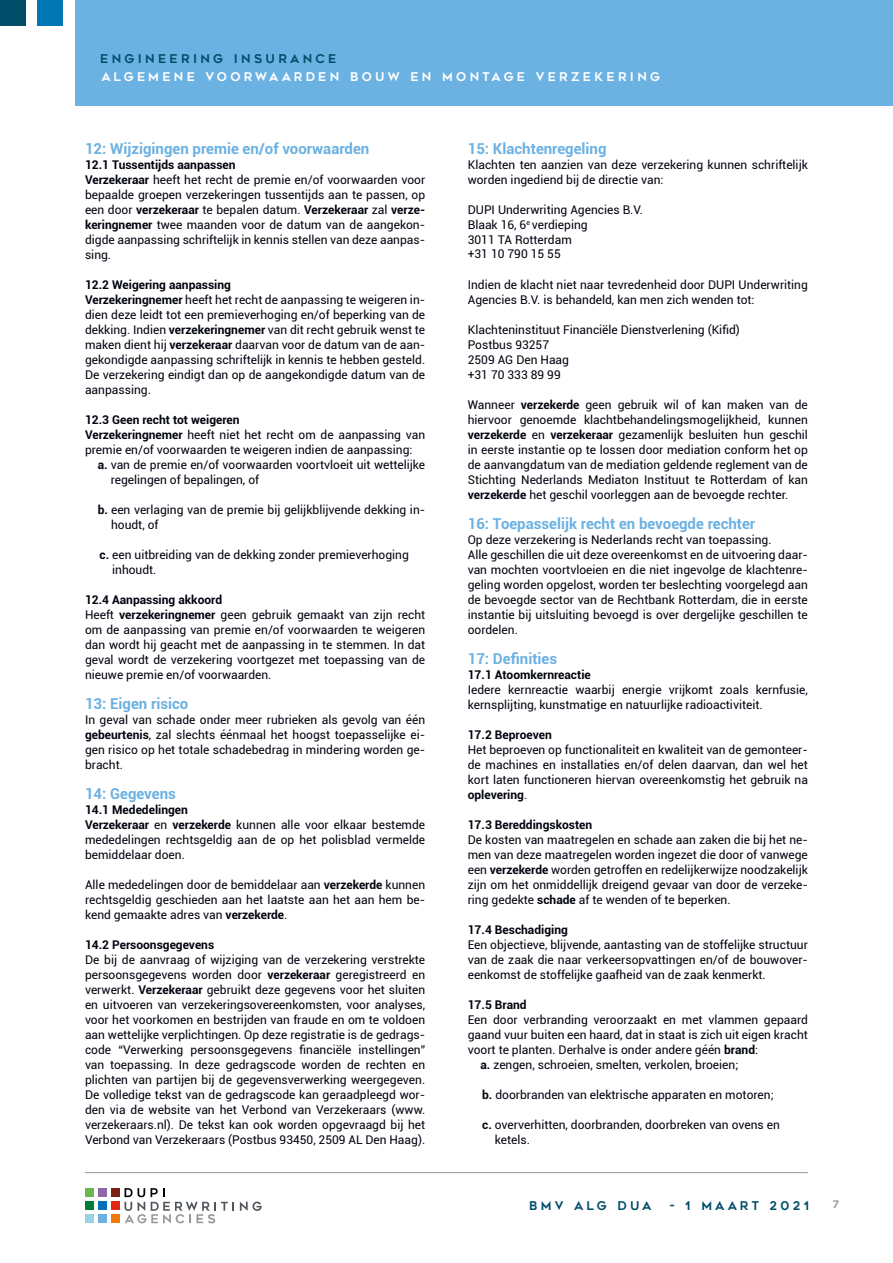
<style>
.page{position:relative;width:893px;height:1263px;background:#fff}
.page>*{position:absolute;margin:0;border:0;box-sizing:border-box;transform-origin:0 0}
.t1{font:700 15px "Roboto";color:#6bb1e2}
._1__a__tekst{font:12px/15px "Roboto";color:#00030f;text-align:justify}
.t2{font:700 12px "Roboto";color:#00030f}
.t3{font:12px "Geometos";letter-spacing:.275em;color:#fff}
.t4{font:12px "Geometos";letter-spacing:.275em;color:#004d6a}
.t5{font:10.35px "Geometos";color:#94969a}
.s1{font-weight:700}
</style>
<div class="page">
<div style="left:0;top:0;width:25px;height:25px;background:#004d6a"></div>
<div style="left:38px;top:0;width:25px;height:25px;background:#0077b3"></div>
<div style="left:75px;top:0;width:818px;height:106px;background:#6bb1e2"></div>
<hr style="left:85px;top:1172px;width:723px;height:1px;background:#94969a">
<div style="left:85px;top:1201px;width:9px;height:9px;background:#027d36"></div>
<div style="left:98px;top:1201px;width:9px;height:9px;background:#0371b9"></div>
<div style="left:111px;top:1201px;width:9px;height:9px;background:#e42617"></div>
<div style="left:85px;top:1188px;width:9px;height:9px;background:#6ab652"></div>
<div style="left:98px;top:1188px;width:9px;height:9px;background:#9067aa"></div>
<div style="left:111px;top:1188px;width:9px;height:9px;background:#7a1f15"></div>
<div style="left:85px;top:1214px;width:9px;height:9px;background:#99d4e4"></div>
<div style="left:98px;top:1214px;width:9px;height:9px;background:#6cb0e2"></div>
<div style="left:111px;top:1214px;width:9px;height:9px;background:#ef7b0a"></div>
<svg style="left:240px;top:1201px;width:22px;height:10px"></svg>
<svg style="left:125px;top:1188px;width:109px;height:35px"></svg>
<p class="t4" style="left:100px;top:52px;width:238px">ENGINEERING INSURANCE</p>
<p class="t3" style="left:101px;top:70px;width:560px">ALGEMENE VOORWAARDEN BOUW EN MONTAGE VERZEKERING</p>
<p class="t1" style="left:85px;top:138px;width:286px">12: Wijzigingen premie en/of voorwaarden</p>
<p class="t2" style="left:85px;top:156px;width:152px">12.1 Tussentijds aanpassen</p>
<p class="_1__a__tekst" style="left:85px;top:172px;width:342px"><span class="s1">Verzekeraar</span> heeft het recht de premie en/of voorwaarden voor bepaalde groepen verzekeringen tussentijds aan te passen, op een door <span class="s1">verzekeraar</span> te bepalen datum. <span class="s1">Verzekeraar</span> zal <span class="s1">verze&shy;keringnemer</span> twee maanden voor de datum van de aangekon&shy;digde aanpassing schriftelijk in kennis stellen van deze aanpas&shy;sing.</p>
<p class="t2" style="left:85px;top:276px;width:147px">12.2 Weigering aanpassing</p>
<p class="_1__a__tekst" style="left:85px;top:292px;width:342px"><span class="s1">Verzekeringnemer</span> heeft het recht de aanpassing te weigeren in&shy;dien deze leidt tot een premieverhoging en/of beperking van de dekking. Indien <span class="s1">verzekeringnemer</span> van dit recht gebruik wenst te maken dient hij <span class="s1">verzekeraar</span> daarvan voor de datum van de aan&shy;gekondigde aanpassing schriftelijk in kennis te hebben gesteld.<br>De verzekering eindigt dan op de aangekondigde datum van de aanpassing.</p>
<p class="t2" style="left:85px;top:411px;width:156px">12.3 Geen recht tot weigeren</p>
<p class="_1__a__tekst" style="left:85px;top:427px;width:342px"><span class="s1">Verzekeringnemer</span> heeft niet het recht om de aanpassing van premie en/of voorwaarden te weigeren indien de aanpassing:</p>
<p class="_1__a__tekst" style="left:111px;top:457px;width:316px;text-indent:-13px"><span class="s1">a.</span> van de premie en/of voorwaarden voortvloeit uit wettelijke regelingen of bepalingen, of</p>
<p class="_1__a__tekst" style="left:111px;top:502px;width:316px;text-indent:-13px"><span class="s1">b.</span> een verlaging van de premie bij gelijkblijvende dekking in&shy;houdt, of</p>
<p class="_1__a__tekst" style="left:112px;top:547px;width:298px;text-indent:-13px"><span class="s1">c.</span> een uitbreiding van de dekking zonder premieverhoging inhoudt.</p>
<p class="t2" style="left:85px;top:591px;width:139px">12.4 Aanpassing akkoord</p>
<p class="_1__a__tekst" style="left:85px;top:607px;width:342px">Heeft <span class="s1">verzekeringnemer</span> geen gebruik gemaakt van zijn recht om de aanpassing van premie en/of voorwaarden te weigeren dan wordt hij geacht met de aanpassing in te stemmen. In dat geval wordt de verzekering voortgezet met toepassing van de nieuwe premie en/of voorwaarden.</p>
<p class="t1" style="left:85px;top:693px;width:105px">13: Eigen risico</p>
<p class="_1__a__tekst" style="left:85px;top:712px;width:342px">In geval van schade onder meer rubrieken als gevolg van één <span class="s1">gebeurtenis</span>, zal slechts éénmaal het hoogst toepasselijke ei&shy;gen risico op het totale schadebedrag in mindering worden ge&shy;bracht.</p>
<p class="t1" style="left:85px;top:783px;width:92px">14: Gegevens</p>
<p class="t2" style="left:85px;top:801px;width:104px">14.1 Mededelingen</p>
<p class="_1__a__tekst" style="left:85px;top:817px;width:342px"><span class="s1">Verzekeraar</span> en <span class="s1">verzekerde</span> kunnen alle voor elkaar bestemde mededelingen rechtsgeldig aan de op het polisblad vermelde bemiddelaar doen.</p>
<p class="_1__a__tekst" style="left:85px;top:877px;width:342px">Alle mededelingen door de bemiddelaar aan <span class="s1">verzekerde</span> kunnen rechtsgeldig geschieden aan het laatste aan het aan hem be&shy;kend gemaakte adres van <span class="s1">verzekerde</span>.</p>
<p class="t2" style="left:85px;top:936px;width:131px">14.2 Persoonsgegevens</p>
<p class="_1__a__tekst" style="left:85px;top:952px;width:342px">De bij de aanvraag of wijziging van de verzekering verstrekte persoonsgegevens worden door <span class="s1">verzekeraar</span> geregistreerd en verwerkt. <span class="s1">Verzekeraar</span> gebruikt deze gegevens voor het sluiten en uitvoeren van verzekeringsovereenkomsten, voor analyses, voor het voorkomen en bestrijden van fraude en om te voldoen aan wettelijke verplichtingen. Op deze registratie is de gedrags&shy;code “Verwerking persoonsgegevens financiële instellingen” van toepassing. In deze gedragscode worden de rechten en plichten van partijen bij de gegevensverwerking weergegeven.<br>De volledige tekst van de gedragscode kan geraadpleegd wor&shy;den via de website van het Verbond van Verzekeraars (www. verzekeraars.nl). De tekst kan ook worden opgevraagd bij het Verbond van Verzekeraars (Postbus 93450, 2509 AL Den Haag).</p>
<p class="t1" style="left:468px;top:138px;width:140px">15: Klachtenregeling</p>
<p class="_1__a__tekst" style="left:468px;top:157px;width:342px">Klachten ten aanzien van deze verzekering kunnen schriftelijk worden ingediend bij de directie van:</p>
<p class="_1__a__tekst" style="left:468px;top:202px;width:177px">DUPI Underwriting Agencies B.V.</p>
<p class="_1__a__tekst" style="left:468px;top:217px;width:121px">Blaak 16, 6<sup>e</sup> verdieping</p>
<p class="_1__a__tekst" style="left:468px;top:232px;width:106px">3011 TA Rotterdam</p>
<p class="_1__a__tekst" style="left:468px;top:246px;width:95px">+31 10 790 15 55</p>
<p class="_1__a__tekst" style="left:468px;top:277px;width:342px">Indien de klacht niet naar tevredenheid door DUPI Underwriting<br>Agencies B.V. is behandeld, kan men zich wenden tot:</p>
<p class="_1__a__tekst" style="left:468px;top:322px;width:274px">Klachteninstituut Financiële Dienstverlening (Kifid)</p>
<p class="_1__a__tekst" style="left:468px;top:337px;width:83px">Postbus 93257</p>
<p class="_1__a__tekst" style="left:468px;top:352px;width:103px">2509 AG Den Haag</p>
<p class="_1__a__tekst" style="left:468px;top:367px;width:95px">+31 70 333 89 99</p>
<p class="_1__a__tekst" style="left:468px;top:397px;width:342px">Wanneer <span class="s1">verzekerde</span> geen gebruik wil of kan maken van de hiervoor genoemde klachtbehandelingsmogelijkheid, kunnen <span class="s1">verzekerde</span> en <span class="s1">verzekeraar</span> gezamenlijk besluiten hun geschil in eerste instantie op te lossen door mediation conform het op de aanvangdatum van de mediation geldende reglement van de Stichting Nederlands Mediaton Instituut te Rotterdam of kan <span class="s1">verzekerde</span> het geschil voorleggen aan de bevoegde rechter.</p>
<p class="t1" style="left:468px;top:513px;width:289px">16: Toepasselijk recht en bevoegde rechter</p>
<p class="_1__a__tekst" style="left:468px;top:532px;width:305px">Op deze verzekering is Nederlands recht van toepassing.</p>
<p class="_1__a__tekst" style="left:468px;top:547px;width:342px">Alle geschillen die uit deze overeenkomst en de uitvoering daar&shy;van mochten voortvloeien en die niet ingevolge de klachtenre&shy;geling worden opgelost, worden ter beslechting voorgelegd aan de bevoegde sector van de Rechtbank Rotterdam, die in eerste instantie bij uitsluiting bevoegd is over dergelijke geschillen te oordelen.</p>
<p class="t1" style="left:468px;top:648px;width:91px">17: Definities</p>
<p class="t2" style="left:468px;top:666px;width:125px">17.1 Atoomkernreactie</p>
<p class="_1__a__tekst" style="left:468px;top:682px;width:342px">Iedere kernreactie waarbij energie vrijkomt zoals kernfusie, kernsplijting, kunstmatige en natuurlijke radioactiviteit.</p>
<p class="t2" style="left:468px;top:726px;width:86px">17.2 Beproeven</p>
<p class="_1__a__tekst" style="left:468px;top:742px;width:342px">Het beproeven op functionaliteit en kwaliteit van de gemonteer&shy;de machines en installaties en/of delen daarvan, dan wel het kort laten functioneren hiervan overeenkomstig het gebruik na <span class="s1">oplevering</span>.</p>
<p class="t2" style="left:468px;top:816px;width:126px">17.3 Bereddingskosten</p>
<p class="_1__a__tekst" style="left:468px;top:832px;width:342px">De kosten van maatregelen en schade aan zaken die bij het ne&shy;men van deze maatregelen worden ingezet die door of vanwege een <span class="s1">verzekerde</span> worden getroffen en redelijkerwijze noodzakelijk zijn om het onmiddellijk dreigend gevaar van door de verzeke&shy;ring gedekte <span class="s1">schade</span> af te wenden of te beperken.</p>
<p class="t2" style="left:468px;top:921px;width:102px">17.4 Beschadiging</p>
<p class="_1__a__tekst" style="left:468px;top:937px;width:342px">Een objectieve, blijvende, aantasting van de stoffelijke structuur van de zaak die naar verkeersopvattingen en/of de bouwover&shy;eenkomst de stoffelijke gaafheid van de zaak kenmerkt.</p>
<p class="t2" style="left:468px;top:996px;width:60px">17.5 Brand</p>
<p class="_1__a__tekst" style="left:468px;top:1012px;width:342px">Een door verbranding veroorzaakt en met vlammen gepaard gaand vuur buiten een haard, dat in staat is zich uit eigen kracht voort te planten. Derhalve is onder andere géén <span class="s1">brand</span>:</p>
<p class="_1__a__tekst" style="left:480px;top:1057px;width:259px"><span class="s1">a.</span> zengen, schroeien, smelten, verkolen, broeien;</p>
<p class="_1__a__tekst" style="left:482px;top:1087px;width:293px"><span class="s1">b.</span> doorbranden van elektrische apparaten en motoren;</p>
<p class="_1__a__tekst" style="left:495px;top:1117px;width:286px;text-indent:-13px"><span class="s1">c.</span> oververhitten, doorbranden, doorbreken van ovens en ketels.</p>
<p class="t4" style="left:529px;top:1198px;width:124px">BMV ALG DUA</p>
<p class="t4" style="left:670px;top:1198px;width:141px">- 1 MAART 2021</p>
<p class="t5" style="left:833px;top:1199px;width:8px">7</p>
</div>
